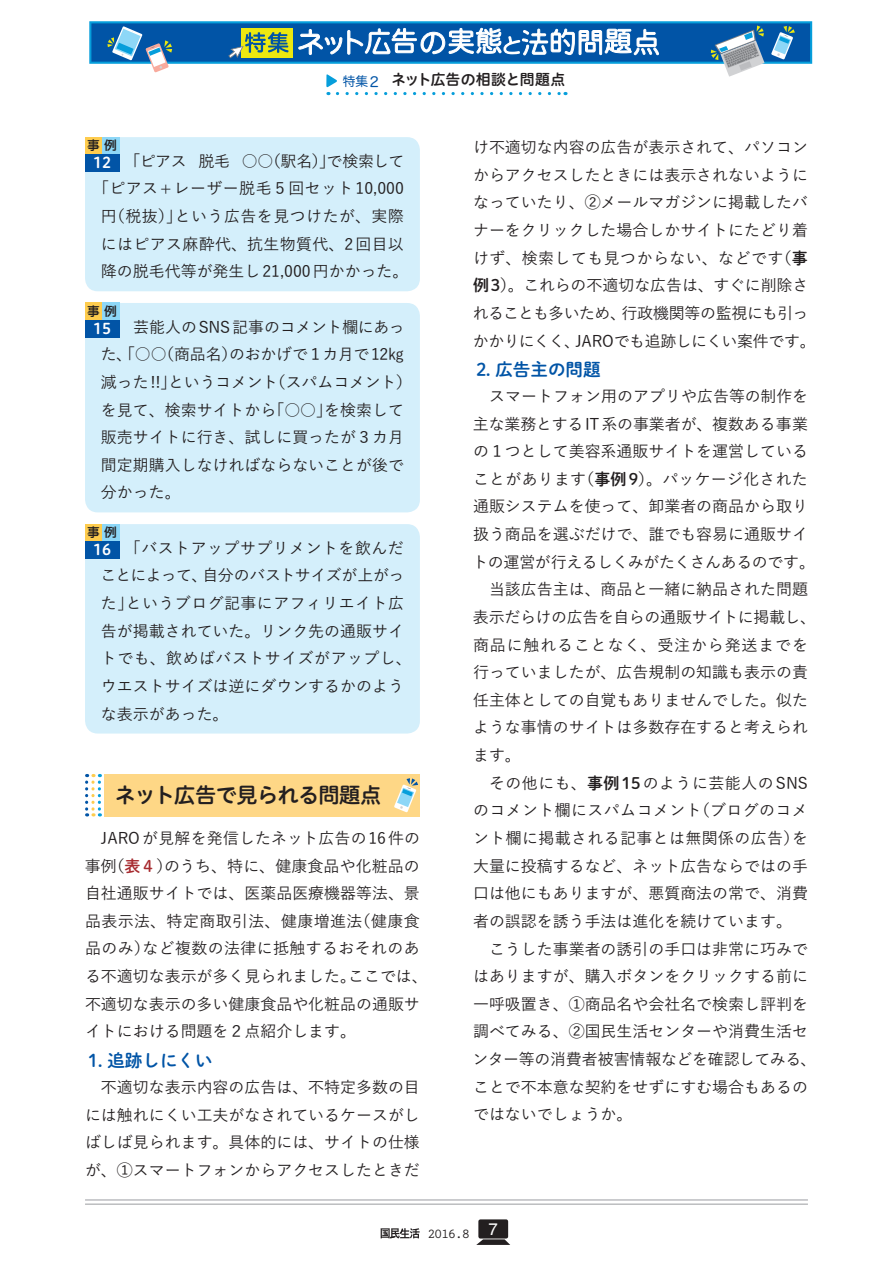
<style>
.page{position:relative;width:893px;height:1263px;background:#fff}
.page>*{position:absolute;margin:0;border:0;box-sizing:border-box;transform-origin:0 0}
.t1{font:21.3px "Hiragino UD Sans R Std W6";letter-spacing:-.03em;color:#231f20}
.t2{font:17.55px "Shuei M Go Std B";color:#0154a6}
.t3{font:500 15.9px/27.6px "Yu Go";color:#231f20}
.t4{font:500 15.9px/27.6px "Yu Go";letter-spacing:.02em;color:#231f20;text-align:right}
.t5{font:500 15.9px "Yu Go";letter-spacing:.025em;color:#231f20}
.t6{font:500 15.9px "Yu Go";letter-spacing:-.025em;color:#231f20}
.t7{font:500 15.9px "Yu Go";letter-spacing:-.02em;color:#231f20}
.t8{font:500 15.9px "Yu Go";letter-spacing:.03em;color:#231f20}
.t9{font:500 15.9px "Yu Go";letter-spacing:.055em;color:#231f20}
.t10{font:14.85px "Hiragino UD Sans R Std W6";letter-spacing:-.015em;color:#231f20}
.t11{font:14.85px "Hiragino UD Sans R Std W6";color:#fff}
.t12{font:700 13.8px "Prestige Elite Std";color:#231f20}
.t13{font:12.75px "Hiragino UD Sans R Std W6";color:#231f20}
.s1{font-family:"Hira Maru Pro W4";font-size:12.75px;color:#0154a6}
.s2{font-family:"Shuei M Go Std B";font-weight:400;color:#a72b30}
.s3{font-family:"Shuei M Go Std B";font-weight:400}
</style>
<div class="page">
<hr style="left:85px;top:1199px;width:723px;height:2px;background:#bcbdc0">
<hr style="left:85px;top:1203px;width:723px;height:2px;background:#bcbdc0">
<svg style="left:476px;top:1239px;width:34px;height:6px"></svg>
<div style="left:478px;top:1219px;width:30px;height:19px;background:#231f20;border-radius:2px"></div>
<svg style="left:381px;top:1228px;width:39px;height:10px"></svg>
<svg style="left:89px;top:21px;width:723px;height:74px"></svg>
<div style="left:85px;top:524px;width:335px;height:209px;background:#d4effb;border-radius:13px"></div>
<div style="left:85px;top:303px;width:335px;height:209px;background:#d4effb;border-radius:13px"></div>
<div style="left:85px;top:137px;width:335px;height:154px;background:#d4effb;border-radius:13px"></div>
<div style="left:85px;top:137px;width:17px;height:17px;background:#fecc4e"></div>
<div style="left:102px;top:137px;width:17px;height:17px;background:#8dd7f7"></div>
<div style="left:85px;top:154px;width:34px;height:17px;background:#0154a6"></div>
<div style="left:85px;top:303px;width:17px;height:17px;background:#fecc4e"></div>
<div style="left:102px;top:303px;width:17px;height:17px;background:#8dd7f7"></div>
<div style="left:85px;top:320px;width:34px;height:17px;background:#0154a6"></div>
<div style="left:85px;top:524px;width:17px;height:17px;background:#fecc4e"></div>
<div style="left:102px;top:524px;width:17px;height:17px;background:#8dd7f7"></div>
<div style="left:85px;top:541px;width:34px;height:17px;background:#0154a6"></div>
<div style="left:104px;top:774px;width:316px;height:42px;background:#fed786"></div>
<svg style="left:85px;top:774px;width:16px;height:42px"></svg>
<svg style="left:394px;top:778px;width:24px;height:34px"></svg>
<p class="t10" style="left:343px;top:68px;width:224px"><span class="s1">特集</span><sub>2</sub> ネット広告の相談と問題点</p>
<p class="t13" style="left:87px;top:136px;width:31px">事例</p>
<p class="t11" style="left:93px;top:151px;width:20px">12</p>
<p class="t4" style="left:93px;top:145px;width:317px">「ピアス 脱毛 ○○（駅名）」で検索して<br>「ピアス+レーザー脱毛５回セット10,000円（税抜）」という広告を見つけたが、実際にはピアス麻酔代、抗生物質代、2回目以降の脱毛代等が発生し21,000円かかった。</p>
<p class="t3" style="left:101px;top:311px;width:313px;text-indent:32px">芸能人のSNS記事のコメント欄にあった、「○○（商品名）のおかげで１カ月で12㎏減った!!」というコメント（スパムコメント）を見て、検索サイトから「○○」を検索して販売サイトに行き、試しに買ったが３カ月間定期購入しなければならないことが後で分かった。</p>
<p class="t13" style="left:87px;top:302px;width:31px">事例</p>
<p class="t11" style="left:93px;top:317px;width:20px">15</p>
<p class="t13" style="left:87px;top:523px;width:31px">事例</p>
<p class="t11" style="left:93px;top:538px;width:20px">16</p>
<p class="t3" style="left:100px;top:532px;width:313px;text-indent:25px">「バストアップサプリメントを飲んだことによって、自分のバストサイズが上がった」というブログ記事にアフィリエイト広告が掲載されていた。リンク先の通販サイトでも、飲めばバストサイズがアップし、ウエストサイズは逆にダウンするかのような表示があった。</p>
<h1 class="t1" style="left:114px;top:779px;width:269px">ネット広告で見られる問題点</h1>
<p class="t3" style="left:85px;top:822px;width:344px;text-indent:16px">JAROが見解を発信したネット広告の16件の事例（<span class="s2">表４</span>）のうち、特に、健康食品や化粧品の自社通販サイトでは、医薬品医療機器等法、景品表示法、特定商取引法、健康増進法（健康食品のみ）など複数の法律に抵触するおそれのある不適切な表示が多く見られました。ここでは、不適切な表示の多い健康食品や化粧品の通販サイトにおける問題を２点紹介します。</p>
<p class="t2" style="left:85px;top:1047px;width:129px">⒈ 追跡しにくい</p>
<p class="t3" style="left:85px;top:1071px;width:336px;text-align:justify;text-indent:16px">不適切な表示内容の広告は、不特定多数の目には触れにくい工夫がなされているケースがしばしば見られます。具体的には、サイトの仕様が、①スマートフォンからアクセスしたときだ</p>
<p class="t3" style="left:473px;top:131px;width:345px">け不適切な内容の広告が表示されて、パソコンからアクセスしたときには表示されないようになっていたり、②メールマガジンに掲載したバナーをクリックした場合しかサイトにたどり着けず、検索しても見つからない、などです（<span class="s3">事例3</span>）。これらの不適切な広告は、すぐに削除されることも多いため、行政機関等の監視にも引っかかりにくく、JAROでも追跡しにくい案件です。</p>
<p class="t2" style="left:473px;top:356px;width:129px">⒉ 広告主の問題</p>
<p class="t3" style="left:489px;top:380px;width:321px">スマートフォン用のアプリや広告等の制作を</p>
<p class="t3" style="left:473px;top:408px;width:336px">主な業務とするIT系の事業者が、複数ある事業</p>
<p class="t3" style="left:473px;top:435px;width:336px">の１つとして美容系通販サイトを運営している</p>
<p class="t3" style="left:473px;top:463px;width:336px">ことがあります（<span class="s3">事例9</span>）。パッケージ化された</p>
<p class="t3" style="left:473px;top:491px;width:336px">通販システムを使って、卸業者の商品から取り</p>
<p class="t3" style="left:473px;top:518px;width:336px">扱う商品を選ぶだけで、誰でも容易に通販サイ</p>
<p class="t6" style="left:472px;top:547px;width:344px">トの運営が行えるしくみがたくさんあるのです。</p>
<p class="t3" style="left:489px;top:574px;width:320px">当該広告主は、商品と一緒に納品された問題</p>
<p class="t7" style="left:473px;top:602px;width:345px">表示だらけの広告を自らの通販サイトに掲載し、</p>
<p class="t9" style="left:473px;top:630px;width:336px">商品に触れることなく、受注から発送までを</p>
<p class="t3" style="left:473px;top:656px;width:336px">行っていましたが、広告規制の知識も表示の責</p>
<p class="t3" style="left:473px;top:684px;width:336px">任主体としての自覚もありませんでした。似た</p>
<p class="t3" style="left:473px;top:712px;width:336px">ような事情のサイトは多数存在すると考えられ</p>
<p class="t3" style="left:473px;top:739px;width:49px">ます。</p>
<p class="t8" style="left:489px;top:768px;width:320px">その他にも、<span class="s3">事例15</span>のように芸能人のSNS</p>
<p class="t5" style="left:473px;top:796px;width:336px">のコメント欄にスパムコメント（ブログのコメ</p>
<p class="t5" style="left:473px;top:823px;width:336px">ント欄に掲載される記事とは無関係の広告）を</p>
<p class="t3" style="left:473px;top:850px;width:336px">大量に投稿するなど、ネット広告ならではの手</p>
<p class="t3" style="left:473px;top:878px;width:336px">口は他にもありますが、悪質商法の常で、消費</p>
<p class="t3" style="left:473px;top:905px;width:320px">者の誤認を誘う手法は進化を続けています。</p>
<p class="t3" style="left:489px;top:933px;width:320px">こうした事業者の誘引の手口は非常に巧みで</p>
<p class="t3" style="left:473px;top:960px;width:336px">はありますが、購入ボタンをクリックする前に</p>
<p class="t3" style="left:473px;top:988px;width:336px">一呼吸置き、①商品名や会社名で検索し評判を</p>
<p class="t3" style="left:473px;top:1016px;width:336px">調べてみる、②国民生活センターや消費生活セ</p>
<p class="t3" style="left:472px;top:1043px;width:345px">ンター等の消費者被害情報などを確認してみる、</p>
<p class="t3" style="left:473px;top:1071px;width:336px">ことで不本意な契約をせずにすむ場合もあるの</p>
<p class="t3" style="left:473px;top:1099px;width:161px">ではないでしょうか。</p>
<p class="t12" style="left:427px;top:1226px;width:72px">2016.8 <sup>7</sup></p>
</div>
